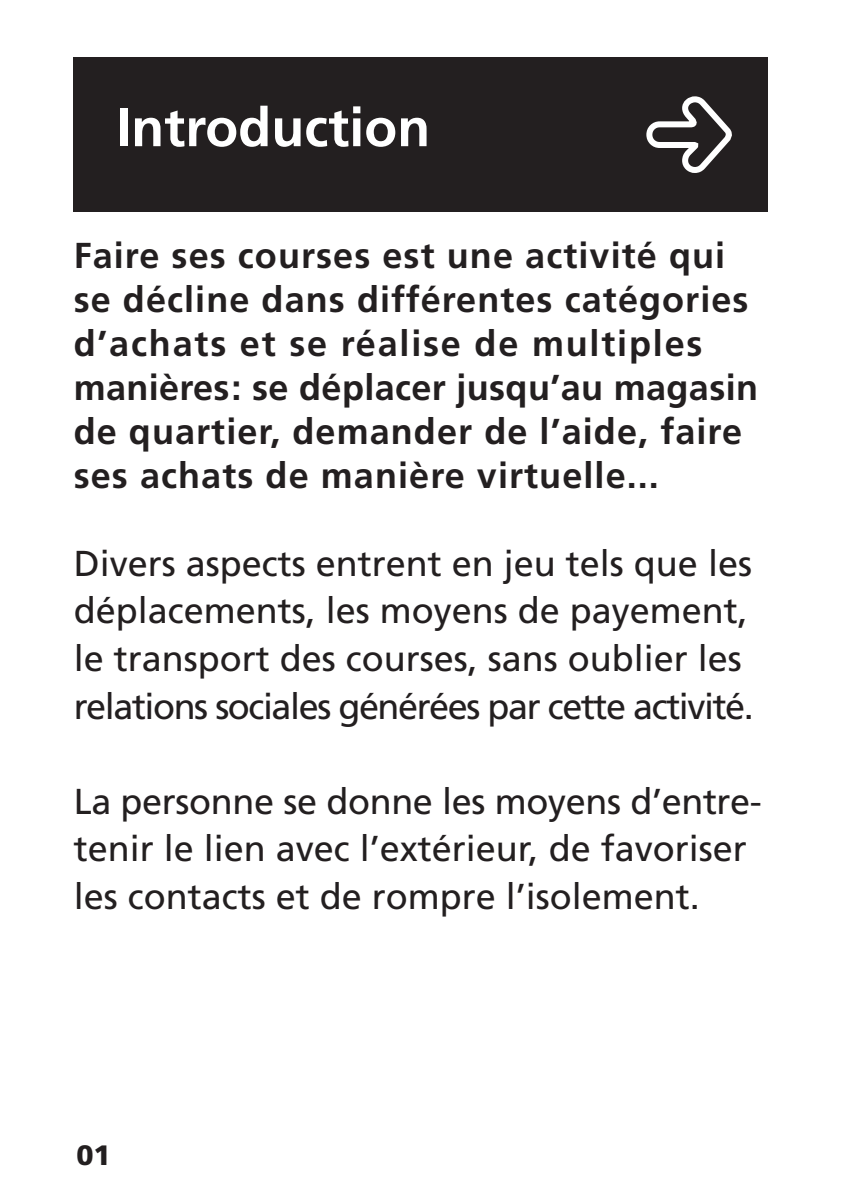
<style>
.page{position:relative;width:842px;height:1191px;background:#fff}
.page>*{position:absolute;margin:0;border:0;box-sizing:border-box;transform-origin:0 0}
.Titre_contenu_bandea{font:700 54px "Frutiger LT Std";color:#fff}
.Paragraphe{font:36px/47.6px "Frutiger LT Std";color:#231f20}
.Paragraphe-2{font:700 36px/44px "Frutiger LT Std";letter-spacing:.03em;color:#231f20}
.t1{font:900 28px "Frutiger LT Std";color:#231f20}
</style>
<div class="page">
<div style="left:74px;top:57px;width:694px;height:154px;background:#231f20"></div>
<svg style="left:646px;top:96px;width:86px;height:77px"></svg>
<h1 class="Titre_contenu_bandea" style="left:116px;top:96px;width:316px">Introduction</h1>
<p class="Paragraphe-2" style="left:74px;top:234px;width:686px">Faire ses courses est une activité qui se décline dans différentes catégories d’achats et se réalise de multiples manières: se déplacer jusqu’au magasin de quartier, demander de l’aide, faire ses achats de manière virtuelle...</p>
<p class="Paragraphe" style="left:74px;top:539px;width:682px">Divers aspects entrent en jeu tels que les déplacements, les moyens de payement, le transport des courses, sans oublier les relations sociales générées par cette activité.</p>
<p class="Paragraphe" style="left:74px;top:777px;width:690px">La personne se donne les moyens d’entre&shy;tenir le lien avec l’extérieur, de favoriser les contacts et de rompre l’isolement.</p>
<p class="t1" style="left:76px;top:1137px;width:36px">01</p>
</div>
